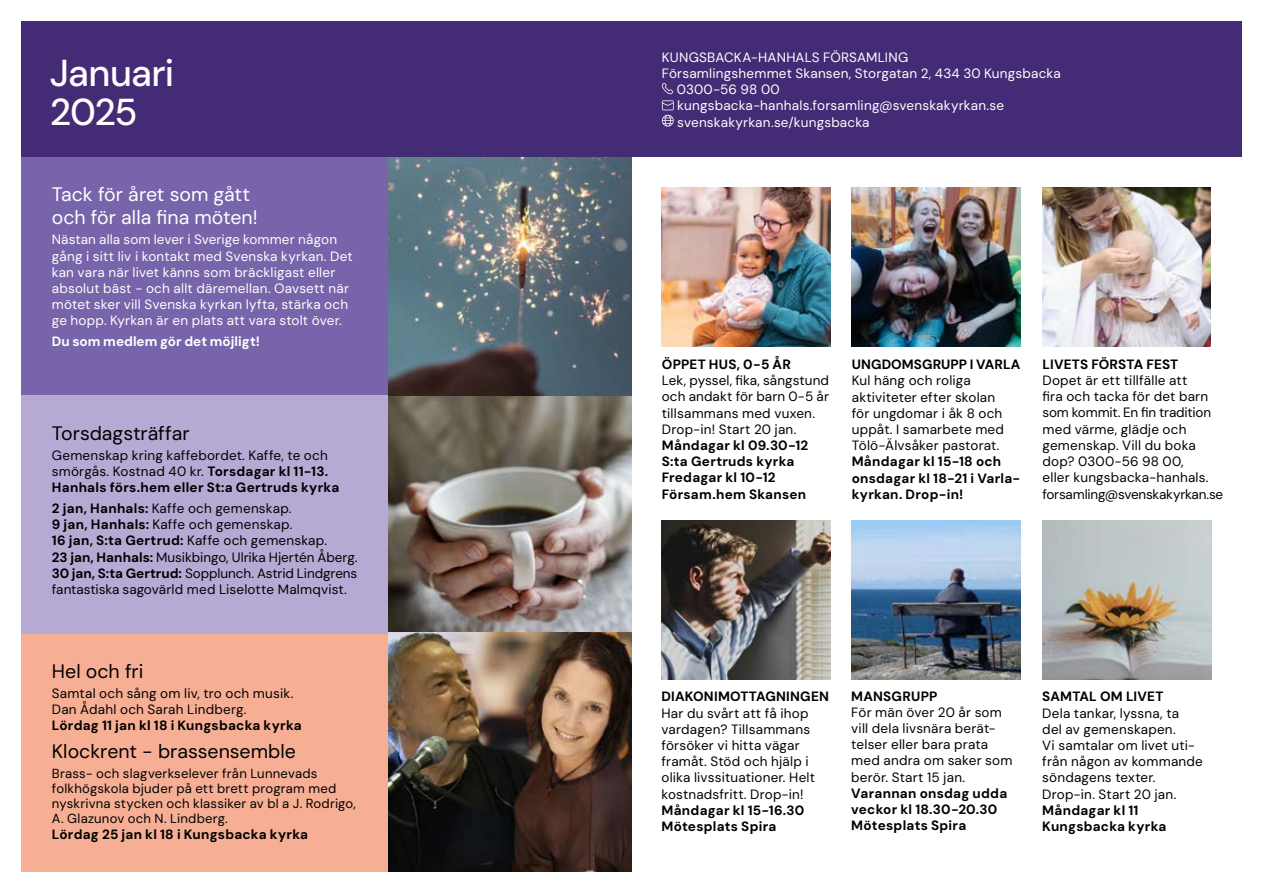
<style>
.page{position:relative;width:1263px;height:893px;background:#fff}
.page>*{position:absolute;margin:0;border:0;box-sizing:border-box;transform-origin:0 0}
.t1{font:500 37.5px/39px "DM Sans";letter-spacing:-.025em;color:#fff}
.t2{font:19.5px "DM Sans";color:#000}
.t3{font:19.5px/22.2px "DM Sans";color:#fff}
.t4{font:13.5px/16.2px "DM Sans";letter-spacing:.01em;color:#000}
.t5{font:13.5px/16.2px "DM Sans";letter-spacing:.015em;color:#fff}
.t6{font:700 13.5px/16.2px "DM Sans";letter-spacing:.015em;color:#000}
.t7{font:13.5px "DM Sans";letter-spacing:-.015em;color:#000}
.t8{font:700 13.5px "DM Sans";color:#fff}
.t9{font:13.2px/15px "DM Sans";letter-spacing:.015em;color:#000}
.s1{font-weight:700}
</style>
<div class="page">
<div style="left:21px;top:21px;width:1221px;height:136px;background:#442b75"></div>
<svg style="left:662px;top:83px;width:11px;height:11px"></svg>
<svg style="left:662px;top:100px;width:12px;height:27px"></svg>
<img style="left:662px;top:188px;width:168px;height:159px">
<img style="left:852px;top:188px;width:168px;height:159px">
<img style="left:388px;top:395px;width:243px;height:237px">
<img style="left:1042px;top:520px;width:169px;height:159px">
<img style="left:1042px;top:188px;width:169px;height:159px">
<img style="left:388px;top:157px;width:243px;height:238px">
<img style="left:388px;top:632px;width:243px;height:239px">
<div style="left:21px;top:157px;width:367px;height:238px;background:#7764aa"></div>
<div style="left:21px;top:633px;width:367px;height:238px;background:#f6af95"></div>
<div style="left:21px;top:395px;width:367px;height:238px;background:#b6aad4"></div>
<img style="left:851px;top:520px;width:169px;height:159px">
<img style="left:661px;top:520px;width:169px;height:159px">
<h1 class="t1" style="left:50px;top:53px;width:126px">Januari<br>2025</h1>
<h2 class="t3" style="left:52px;top:183px;width:207px">Tack för året som gått och för alla fina möten!</h2>
<p class="t5" style="left:52px;top:232px;width:302px">Nästan alla som lever i Sverige kommer någon gång i sitt liv i kontakt med Svenska kyrkan. Det kan vara när livet känns som bräckligast eller absolut bäst - och allt däremellan. Oavsett när mötet sker vill Svenska kyrkan lyfta, stärka och ge hopp. Kyrkan är en plats att vara stolt över.</p>
<p class="t8" style="left:52px;top:333px;width:209px">Du som medlem gör det möjligt!</p>
<h2 class="t2" style="left:52px;top:421px;width:139px">Torsdagsträffar</h2>
<p class="t4" style="left:52px;top:447px;width:289px">Gemenskap kring kaffebordet. Kaffe, te och smörgås. Kostnad 40 kr. <span class="s1">Torsdagar kl 11-13.<br>Hanhals förs.hem eller St:a Gertruds kyrka</span></p>
<p class="t4" style="left:52px;top:500px;width:307px"><span class="s1">2 jan, Hanhals:</span> Kaffe och gemenskap.<br><span class="s1">9 jan, Hanhals:</span> Kaffe och gemenskap.<br><span class="s1">16 jan, S:ta Gertrud:</span> Kaffe och gemenskap.<br><span class="s1">23 jan, Hanhals:</span> Musikbingo, Ulrika Hjertén Åberg.<br><span class="s1">30 jan, S:ta Gertrud:</span> Sopplunch. Astrid Lindgrens fantastiska sagovärld med Liselotte Malmqvist.</p>
<h2 class="t2" style="left:52px;top:659px;width:93px">Hel och fri</h2>
<p class="t4" style="left:52px;top:685px;width:243px">Samtal och sång om liv, tro och musik.<br>Dan Ådahl och Sarah Lindberg.</p>
<p class="t6" style="left:52px;top:718px;width:251px">Lördag 11 jan kl 18 i Kungsbacka kyrka</p>
<h2 class="t2" style="left:52px;top:740px;width:246px">Klockrent - brassensemble</h2>
<p class="t9" style="left:52px;top:765px;width:305px">Brass- och slagverkselever från Lunnevads folkhögskola bjuder på ett brett program med nyskrivna stycken och klassiker av bl a J. Rodrigo, A. Glazunov och N. Lindberg.</p>
<p class="t6" style="left:52px;top:826px;width:258px">Lördag 25 jan kl 18 i Kungsbacka kyrka</p>
<p class="t5" style="left:662px;top:49px;width:248px">KUNGSBACKA-HANHALS FÖRSAMLING</p>
<p class="t5" style="left:662px;top:65px;width:400px">Församlingshemmet Skansen, Storgatan 2, 434 30 Kungsbacka</p>
<p class="t5" style="left:677px;top:81px;width:104px">0300-56 98 00</p>
<p class="t5" style="left:677px;top:97px;width:328px">kungsbacka-hanhals.forsamling@svenskakyrkan.se</p>
<p class="t5" style="left:677px;top:114px;width:194px">svenskakyrkan.se/kungsbacka</p>
<p class="t6" style="left:662px;top:356px;width:130px">ÖPPET HUS, 0-5 ÅR</p>
<p class="t4" style="left:662px;top:372px;width:169px">Lek, pyssel, fika, sångstund och andakt för barn 0-5 år tillsammans med vuxen.<br>Drop-in! Start 20 jan.</p>
<p class="t6" style="left:662px;top:437px;width:148px">Måndagar kl 09.30-12<br>S:ta Gertruds kyrka<br>Fredagar kl 10-12<br>Försam.hem Skansen</p>
<p class="t6" style="left:852px;top:356px;width:170px">UNGDOMSGRUPP I VARLA</p>
<p class="t4" style="left:852px;top:373px;width:154px">Kul häng och roliga aktiviteter efter skolan för ungdomar i åk 8 och uppåt. I samarbete med<br>Tölö-Älvsåker pastorat.</p>
<p class="t6" style="left:852px;top:454px;width:170px">Måndagar kl 15-18 och onsdagar kl 18-21 i Varla&shy;kyrkan. Drop-in!</p>
<p class="t6" style="left:1042px;top:356px;width:137px">LIVETS FÖRSTA FEST</p>
<p class="t4" style="left:1042px;top:372px;width:170px">Dopet är ett tillfälle att fira och tacka för det barn som kommit. En fin tradition med värme, glädje och gemenskap. Vill du boka dop? 0300-56 98 00, eller kungsbacka-hanhals.</p>
<p class="t7" style="left:1042px;top:486px;width:182px">forsamling@svenskakyrkan.se</p>
<p class="t6" style="left:661px;top:689px;width:169px">DIAKONIMOTTAGNINGEN</p>
<p class="t4" style="left:661px;top:705px;width:155px">Har du svårt att få ihop vardagen? Tillsammans försöker vi hitta vägar framåt. Stöd och hjälp i olika livssituationer. Helt kostnadsfritt. Drop-in!</p>
<p class="t6" style="left:661px;top:802px;width:144px">Måndagar kl 15-16.30<br>Mötesplats Spira</p>
<p class="t6" style="left:851px;top:688px;width:88px">MANSGRUPP</p>
<p class="t4" style="left:851px;top:704px;width:163px">För män över 20 år som vill dela livsnära berät&shy;telser eller bara prata med andra om saker som berör. Start 15 jan.</p>
<p class="t6" style="left:851px;top:785px;width:157px">Varannan onsdag udda veckor kl 18.30-20.30<br>Mötesplats Spira</p>
<p class="t6" style="left:1042px;top:689px;width:123px">SAMTAL OM LIVET</p>
<p class="t4" style="left:1042px;top:705px;width:162px">Dela tankar, lyssna, ta<br>del av gemenskapen.<br>Vi samtalar om livet uti&shy;från någon av kommande söndagens texter.<br>Drop-in. Start 20 jan.</p>
<p class="t6" style="left:1042px;top:802px;width:126px">Måndagar kl 11<br>Kungsbacka kyrka</p>
</div>
